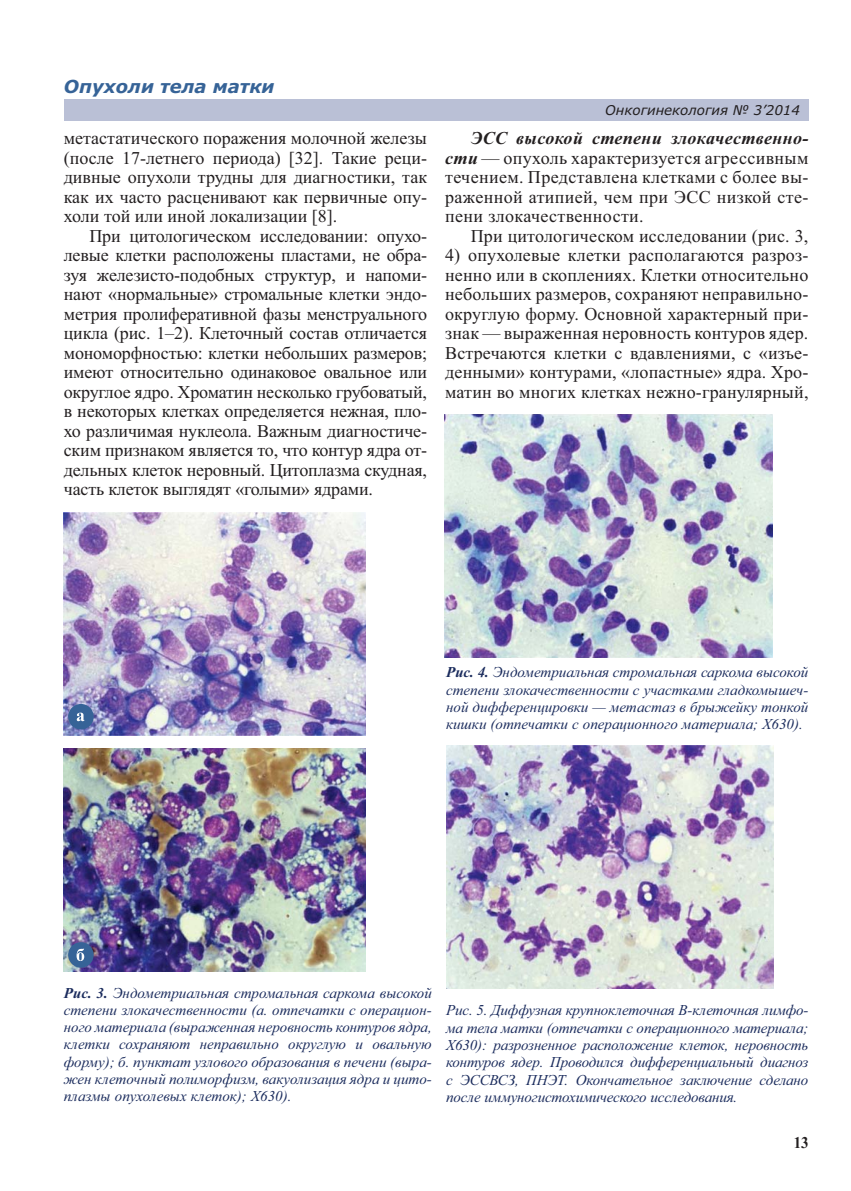
<style>
.page{position:relative;width:851px;height:1191px;background:#fff}
.page>*{position:absolute;margin:0;border:0;box-sizing:border-box;transform-origin:0 0}
.t1{font:18px/19.5px "Times New Roman";letter-spacing:.005em;color:#231f20;text-align:justify}
.t2{font:italic 700 18px "Verdana";color:#366397}
.t3{font:700 16.5px "Times New Roman";color:#231f20;scale:.9 1}
.t4{font:italic 15px/17.2px "Times New Roman";color:#1b2c5d;text-align:justify}
.t5{font:italic 13.5px "Verdana";color:#231f20}
.s1{font-weight:700;font-style:italic}
.s2{font-weight:700}
</style>
<div class="page">
<div style="left:64px;top:99px;width:744px;height:21px;background:#bac0d6"></div>
<img style="left:64px;top:512px;width:302px;height:223px">
<img style="left:446px;top:746px;width:327px;height:242px">
<img style="left:444px;top:414px;width:328px;height:243px">
<img style="left:64px;top:748px;width:302px;height:223px">
<div style="left:68px;top:704px;width:26px;height:25px;background:#366397;border-radius:50%"></div>
<svg style="left:77px;top:712px;width:8px;height:9px"></svg>
<div style="left:68px;top:942px;width:26px;height:25px;background:#366397;border-radius:50%"></div>
<svg style="left:77px;top:948px;width:7px;height:13px"></svg>
<p class="t2" style="left:64px;top:80px;width:212px">Опухоли тела матки</p>
<p class="t1" style="left:64px;top:130px;width:365px">метастатического поражения молочной железы (после 17-летнего периода) [32]. Такие реци&shy;дивные опухоли трудны для диагностики, так как их часто расценивают как первичные опу&shy;холи той или иной локализации [8].</p>
<p class="t1" style="left:64px;top:228px;width:365px;text-indent:26px">При цитологическом исследовании: опухо&shy;левые клетки расположены пластами, не обра&shy;зуя железисто-подобных структур, и напоми&shy;нают «нормальные» стромальные клетки эндо&shy;метрия пролиферативной фазы менструального цикла (рис. 1–2). Клеточный состав отличается мономорфностью: клетки небольших размеров; имеют относительно одинаковое овальное или округлое ядро. Хроматин несколько грубоватый, в некоторых клетках определяется нежная, пло&shy;хо различимая нуклеола. Важным диагностиче&shy;ским признаком является то, что контур ядра от&shy;дельных клеток неровный. Цитоплазма скудная, часть клеток выглядят «голыми» ядрами.</p>
<p class="t5" style="left:605px;top:105px;width:196px">Онкогинекология № 3’2014</p>
<p class="t1" style="left:445px;top:130px;width:365px;text-indent:26px"><span class="s1">ЭСС высокой степени злокачественно&shy;сти</span> — опухоль характеризуется агрессивным течением. Представлена клетками с более вы&shy;раженной атипией, чем при ЭСС низкой сте&shy;пени злокачественности.</p>
<p class="t1" style="left:470px;top:227px;width:339px">При цитологическом исследовании (рис. 3,</p>
<p class="t1" style="left:445px;top:247px;width:365px">4) опухолевые клетки располагаются разроз&shy;ненно или в скоплениях. Клетки относительно небольших размеров, сохраняют неправильно&shy;округлую форму. Основной характерный при&shy;знак — выраженная неровность контуров ядер.<br>Встречаются клетки с вдавлениями, с «изъе&shy;денными» контурами, «лопастные» ядра. Хро&shy;матин во многих клетках нежно-гранулярный,</p>
<p class="t4" style="left:446px;top:665px;width:364px"><span class="s2">Рис. 4.</span> Эндометриальная стромальная саркома высокой степени злокачественности с участками гладкомышеч&shy;ной дифференцировки — метастаз в брыжейку тонкой кишки (отпечатки с операционного материала; Х630).</p>
<p class="t4" style="left:64px;top:985px;width:369px"><span class="s2">Рис. 3.</span> Эндометриальная стромальная саркома высокой степени злокачественности (а. отпечатки с операцион&shy;ного материала (выраженная неровность контуров ядра, клетки сохраняют неправильно округлую и овальную форму); б. пунктат узлового образования в печени (выра&shy;жен клеточный полиморфизм, вакуолизация ядра и цито&shy;плазмы опухолевых клеток); Х630).</p>
<p class="t4" style="left:446px;top:1003px;width:364px">Рис. 5. Диффузная крупноклеточная В-клеточная лимфо&shy;ма тела матки (отпечатки с операционного материала; Х630): разрозненное расположение клеток, неровность контуров ядер. Проводился дифференциальный диагноз с ЭССВСЗ, ПНЭТ. Окончательное заключение сделано после иммуногистохимического исследования.</p>
<p class="t3" style="left:793px;top:1137px;width:18px">13</p>
</div>
